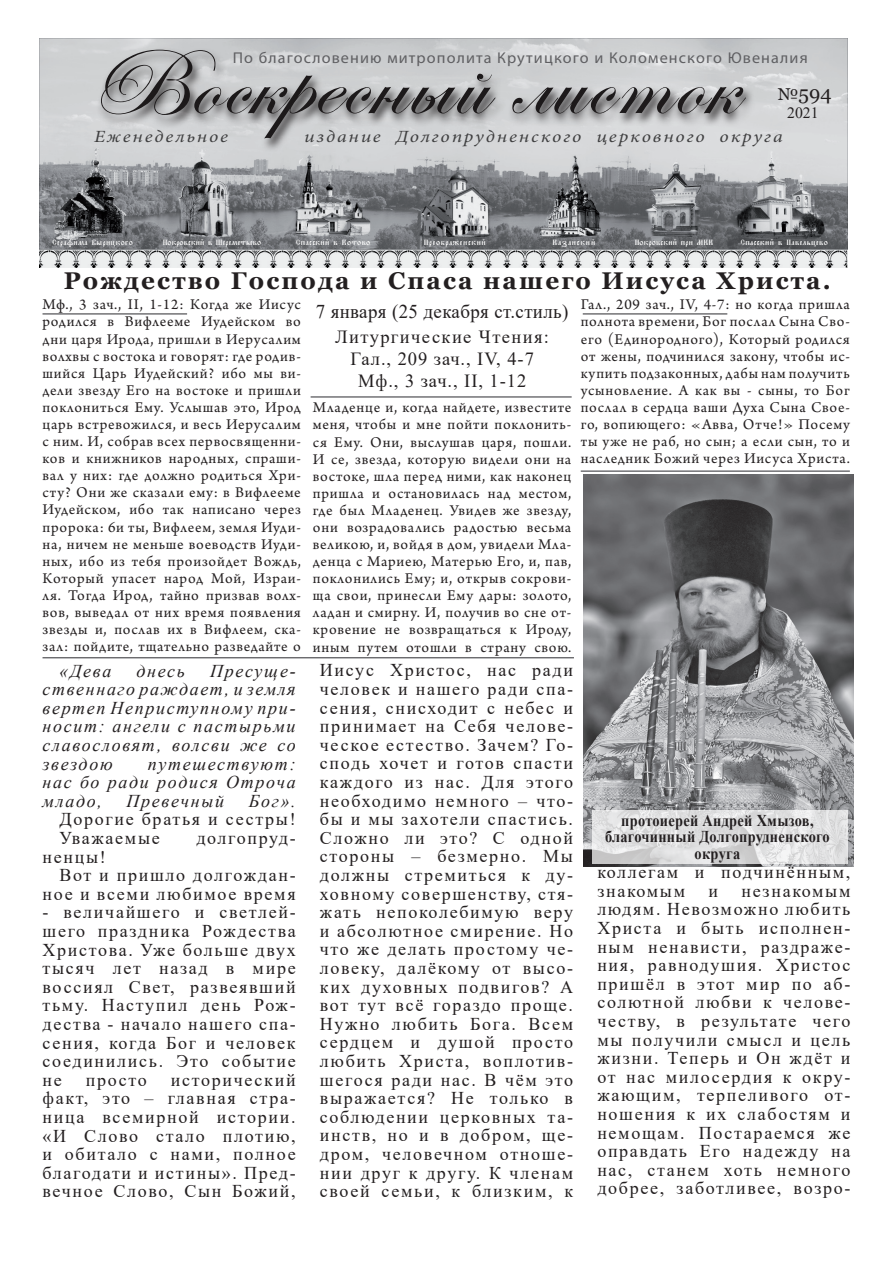
<style>
.page{position:relative;width:893px;height:1263px;background:#fff}
.page>*{position:absolute;margin:0;border:0;box-sizing:border-box;transform-origin:0 0}
.t1{font:95.55px "Eseninscript One";letter-spacing:.02em;color:#231f20;scale:1.1 1}
.t2{font:700 24.15px "Georgia";letter-spacing:.09em;color:#231f20}
.t3{font:19.95px "Georgia";color:#231f20}
.t4{font:19.5px "Times New Roman";letter-spacing:.02em;color:#231f20}
.t5{font:18.45px/22.2px "Times New Roman";letter-spacing:.075em;color:#231f20;text-align:center}
.t6{font:18px/18.6px "Times New Roman";letter-spacing:.095em;color:#231f20;text-align:justify}
.t7{font:italic 18px/18.6px "Times New Roman";letter-spacing:.095em;color:#231f20;text-align:justify}
.t8{font:italic 17.1px "Minion Pro";letter-spacing:.1em;color:#3e3e3f;scale:1.15 1}
.t9{font:700 16.5px/16.5px "Times New Roman";letter-spacing:.02em;color:#231f20;text-align:center;scale:.87 1}
.t10{font:15.75px "Myriad Pro";letter-spacing:.07em;color:#5f5f62}
.t11{font:15.75px "Times New Roman";color:#231f20}
.t12{font:15.6px/17.1px "Arno Pro";letter-spacing:.05em;color:#231f20;text-align:justify}
.t13{font:8.55px "Pochaevsk Ucs";letter-spacing:.04em;color:#fff}
.t14{font:8.55px "Pochaevsk Ucs";letter-spacing:.01em;color:#fff}
.t15{font:8.55px "Pochaevsk Ucs";letter-spacing:.02em;color:#fff}
.t16{font:8.55px "Pochaevsk Ucs";letter-spacing:.07em;color:#fff}
.t17{font:8.55px "Pochaevsk Ucs";letter-spacing:.09em;color:#fff}
.s1{font-size:17.1px}
</style>
<div class="page">
<hr style="left:43px;top:313px;width:144px;height:2px;background:#6b6b6e">
<hr style="left:311px;top:396px;width:261px;height:2px;background:#6b6b6e">
<hr style="left:583px;top:313px;width:144px;height:2px;background:#6b6b6e">
<hr style="left:43px;top:657px;width:531px;height:1px;background:#6b6b6e">
<img style="left:40px;top:38px;width:807px;height:230px">
<svg style="left:96px;top:47px;width:660px;height:104px;background:#c2c3c5"></svg>
<hr style="left:581px;top:470px;width:269px;height:2px;background:#6b6b6e">
<img style="left:584px;top:475px;width:270px;height:391px">
<svg style="left:592px;top:810px;width:256px;height:54px;background:#dededf"></svg>
<h1 class="t1" style="left:89px;top:31px;width:590px">Воскресный листок</h1>
<p class="t10" style="left:233px;top:48px;width:576px">По благословению митрополита Крутицкого и Коломенского Ювеналия</p>
<p class="t3" style="left:778px;top:81px;width:56px"><span class="s1">№</span>594</p>
<p class="t11" style="left:787px;top:101px;width:33px">2021</p>
<p class="t3" style="left:803px;top:78px;width:33px">597</p>
<p class="t11" style="left:803px;top:100px;width:17px">19</p>
<p class="t8" style="left:94px;top:125px;width:118px">Еженедельное</p>
<p class="t8" style="left:304px;top:125px;width:418px">издание Долгопрудненского церковного округа</p>
<p class="t13" style="left:53px;top:237px;width:82px">Серафима Вырицкого</p>
<p class="t14" style="left:163px;top:237px;width:100px">Покровский в Шереметьево</p>
<p class="t13" style="left:296px;top:237px;width:76px">Спасский в Котово</p>
<p class="t16" style="left:424px;top:237px;width:63px">Преображенский</p>
<p class="t17" style="left:553px;top:237px;width:44px">Казанский</p>
<p class="t15" style="left:635px;top:237px;width:80px">Покровский при МКК</p>
<p class="t13" style="left:741px;top:237px;width:89px">Спасский в Павельцево</p>
<p class="t13" style="left:64px;top:237px;width:53px">гиz Радонежс</p>
<h2 class="t2" style="left:64px;top:265px;width:768px">Рождество Господа и Спаса нашего Иисуса Христа.</h2>
<p class="t5" style="left:335px;top:325px;width:215px">Литургические Чтения:<br>Гал., 209 зач., IV, 4-7<br>Мф., 3 зач., II, 1-12</p>
<p class="t12" style="left:43px;top:297px;width:260px">Мф., 3 зач., II, 1-12: Когда же Иисус родился в Вифлееме Иудейском во дни царя Ирода, пришли в Иерусалим волхвы с востока и говорят: где родив&shy;шийся Царь Иудейский? ибо мы ви&shy;дели звезду Его на востоке и пришли поклониться Ему. Услышав это, Ирод царь встревожился, и весь Иерусалим с ним. И, собрав всех первосвященни&shy;ков и книжников народных, спраши&shy;вал у них: где должно родиться Хри&shy;сту? Они же сказали ему: в Вифлееме Иудейском, ибо так написано через пророка: 6и ты, Вифлеем, земля Иуди&shy;на, ничем не меньше воеводств Иуди&shy;ных, ибо из тебя произойдет Вождь, Который упасет народ Мой, Израи&shy;ля. Тогда Ирод, тайно призвав волх&shy;вов, выведал от них время появления звезды и, послав их в Вифлеем, ска&shy;зал: пойдите, тщательно разведайте о</p>
<p class="t12" style="left:581px;top:297px;width:271px">Гал., 209 зач., IV, 4-7: но когда пришла полнота времени, Бог послал Сына Сво&shy;его (Единородного), Который родился от жены, подчинился закону, чтобы ис&shy;купить подзаконных, дабы нам получить усыновление. А как вы - сыны, то Бог послал в сердца ваши Духа Сына Свое&shy;го, вопиющего: «Авва, Отче!» Посему ты уже не раб, но сын; а если сын, то и наследник Божий через Иисуса Христа.</p>
<p class="t4" style="left:316px;top:297px;width:254px">7 января (25 декабря ст.стиль)</p>
<p class="t12" style="left:313px;top:400px;width:260px">Младенце и, когда найдете, известите меня, чтобы и мне пойти поклонить&shy;ся Ему. Они, выслушав царя, пошли.<br>И се, звезда, которую видели они на востоке, шла перед ними, как наконец пришла и остановилась над местом, где был Младенец. Увидев же звезду, они возрадовались радостью весьма великою, и, войдя в дом, увидели Мла&shy;денца с Мариею, Матерью Его, и, пав, поклонились Ему; и, открыв сокрови&shy;ща свои, принесли Ему дары: золото, ладан и смирну. И, получив во сне от&shy;кровение не возвращаться к Ироду, иным путем отошли в страну свою.</p>
<p class="t7" style="left:60px;top:661px;width:53px">«Дева</p>
<p class="t7" style="left:136px;top:661px;width:50px">днесь</p>
<p class="t7" style="left:43px;top:661px;width:255px;text-indent:168px">Пресуще&shy;ственнаго раждает, и земля вертеп Неприступному при&shy;носит: ангели с пастырьми славословят, волсви же со звездою</p>
<p class="t7" style="left:43px;top:754px;width:255px;text-indent:105px">путешествуют: нас бо ради родися Oтроча младо,</p>
<p class="t7" style="left:127px;top:791px;width:99px">Превечный</p>
<p class="t7" style="left:249px;top:791px;width:48px">Бог».</p>
<p class="t6" style="left:60px;top:809px;width:238px">Дорогие братья и сестры!<br>Уважаемые</p>
<p class="t6" style="left:196px;top:828px;width:101px">долгопруд-</p>
<p class="t6" style="left:43px;top:847px;width:65px">ненцы!</p>
<p class="t6" style="left:60px;top:865px;width:238px">Вот и пришло долгождан-</p>
<p class="t6" style="left:43px;top:884px;width:255px">ное и всеми любимое время</p>
<p class="t6" style="left:43px;top:902px;width:255px">- величайшего и светлей&shy;шего праздника Рождества Христова. Уже больше двух тысяч лет назад в мире воссиял Свет, развеявший тьму. Наступил день Рож&shy;дества - начало нашего спа&shy;сения, когда Бог и человек соединились. Это событие не</p>
<p class="t6" style="left:43px;top:1070px;width:255px;text-indent:128px">исторический факт, это – главная стра&shy;ница всемирной истории. «И Слово стало плотию, и обитало с нами, полное благодати и истины». Пред&shy;вечное Слово, Сын Божий,</p>
<p class="t6" style="left:86px;top:1070px;width:63px">просто</p>
<p class="t6" style="left:320px;top:660px;width:255px">Иисус Христос, нас ради человек и нашего ради спа&shy;сения, снисходит с небес и принимает на Себя челове&shy;ческое естество. Зачем? Го&shy;сподь хочет и готов спасти каждого из нас. Для этого необходимо немного – что&shy;бы и мы захотели спастись.<br>Сложно ли это? С одной стороны – безмерно. Мы должны стремиться к ду&shy;ховному совершенству, стя&shy;жать непоколебимую веру и абсолютное смирение. Но что же делать простому че&shy;ловеку, далёкому от высо&shy;ких духовных подвигов? А вот тут всё гораздо проще.<br>Нужно любить Бога. Всем сердцем и душой просто любить Христа, воплотив&shy;шегося ради нас. В чём это выражается? Не только в соблюдении церковных та&shy;инств, но и в добром, ще&shy;дром, человечном отноше&shy;нии друг к другу. К членам своей семьи, к близким, к</p>
<p class="t9" style="left:605px;top:811px;width:260px">протоиерей Андрей Хмызов, благочинный Долгопрудненского округа</p>
<p class="t6" style="left:597px;top:862px;width:255px">коллегам и подчинённым, знакомым</p>
<p class="t6" style="left:597px;top:881px;width:255px;text-indent:144px">незнакомым людям. Невозможно любить Христа и быть исполнен&shy;ным ненависти, раздраже&shy;ния, равнодушия. Христос пришёл в этот мир по аб&shy;солютной любви к челове&shy;честву, в результате чего мы получили смысл и цель жизни. Теперь и Он ждёт и от нас милосердия к окру&shy;жающим, терпеливого от&shy;ношения к их слабостям и немощам. Постараемся же оправдать Его надежду на нас, станем хоть немного добрее, заботливее, возро-</p>
<p class="t6" style="left:708px;top:881px;width:11px">и</p>
</div>
